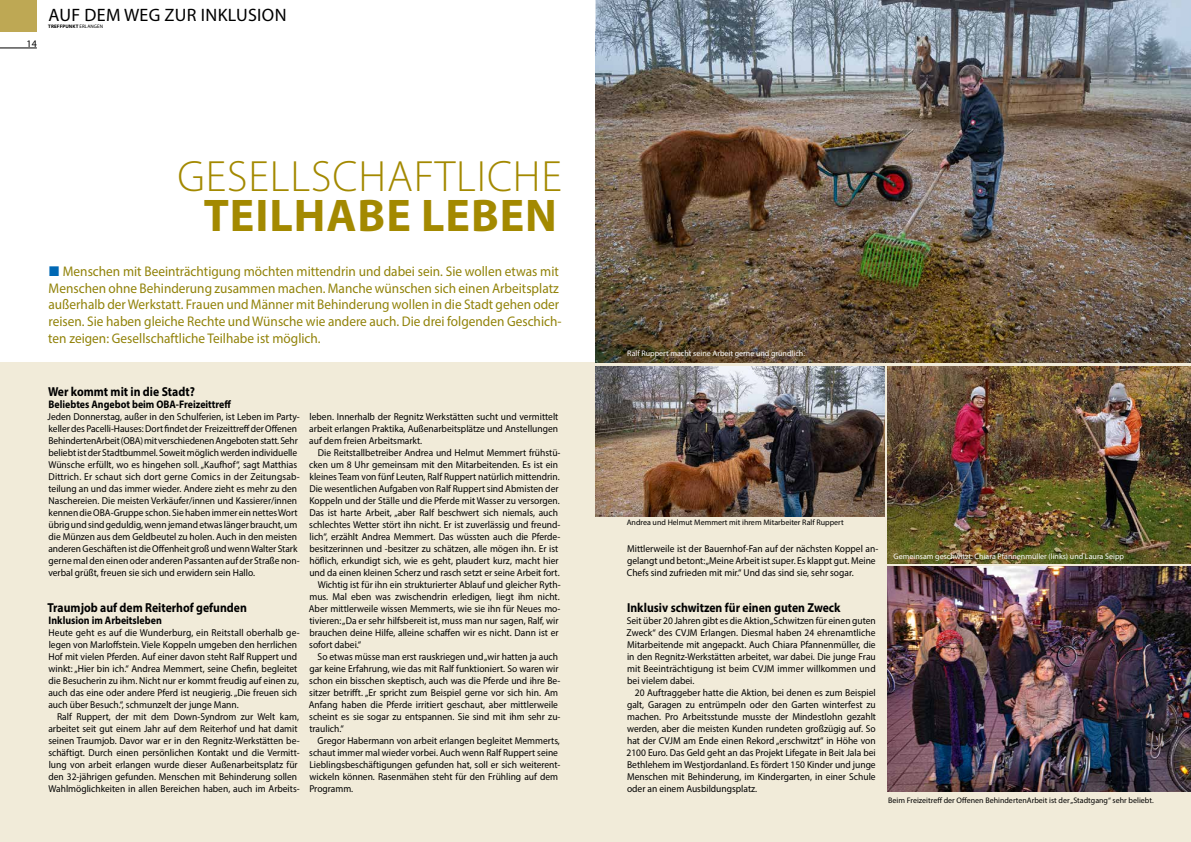
<style>
.page{position:relative;width:1191px;height:842px;background:#fff}
.page>*{position:absolute;margin:0;border:0;box-sizing:border-box;transform-origin:0 0}
.t1{font:700 46px "Myriad Pro";letter-spacing:.02em;color:#a38900}
.t2{font:300 44px "Myriad Pro";letter-spacing:.02em;color:#a38900}
.t3{font:18px "Myriad Pro";letter-spacing:.02em;color:#000}
.t4{font:14px/16.8px "Myriad Pro";color:#918209;scale:.95 1}
.t5{font:700 13px "Myriad Pro";color:#000;scale:.9 1}
.t6{font:700 11px "Myriad Pro";color:#000;scale:.9 1}
.t7{font:10px/12px "Myriad Pro";color:#000;scale:.95 1}
.t8{font:10px "Myriad Pro";color:#000}
.t9{font:8px "Myriad Pro";color:#000}
.t10{font:8px "Myriad Pro";color:#fff}
.t11{font:700 5px "Myriad Pro";letter-spacing:.02em;color:#000}
.s1{font-weight:400}
.s2{color:#0068b4}
</style>
<div class="page">
<div style="left:595px;top:176px;width:596px;height:666px;background:#f1ebd9"></div>
<div style="left:0;top:363px;width:595px;height:479px;background:#f1ebd9"></div>
<hr style="left:0;top:48px;width:37px;height:1px;background:#000">
<img style="left:887px;top:366px;width:304px;height:198px">
<img style="left:887px;top:566px;width:304px;height:226px">
<img style="left:595px;top:0;width:596px;height:363px">
<img style="left:595px;top:366px;width:289px;height:151px">
<div style="left:0;top:0;width:37px;height:31px;background:#bea854"></div>
<p class="t8" style="left:27px;top:38px;width:12px">14</p>
<h3 class="t3" style="left:49px;top:4px;width:239px">AUF DEM WEG ZUR INKLUSION</h3>
<p class="t11" style="left:48px;top:23px;width:56px">TREFFPUNKT <span class="s1">ERLANGEN</span></p>
<h2 class="t2" style="left:177px;top:150px;width:386px">GESELLSCHAFTLICHE</h2>
<h1 class="t1" style="left:204px;top:185px;width:355px">TEILHABE LEBEN</h1>
<p class="t4" style="left:48px;top:262px;width:542px"><span class="s2">■</span> Menschen mit Beeinträchtigung möchten mittendrin und dabei sein. Sie wollen etwas mit Menschen ohne Behinderung zusammen machen. Manche wünschen sich einen Arbeitsplatz außerhalb der Werkstatt. Frauen und Männer mit Behinderung wollen in die Stadt gehen oder reisen. Sie haben gleiche Rechte und Wünsche wie andere auch. Die drei folgenden Geschich&shy;ten zeigen: Gesellschaftliche Teilhabe ist möglich.</p>
<h3 class="t5" style="left:48px;top:383px;width:165px">Wer kommt mit in die Stadt?</h3>
<p class="t6" style="left:49px;top:397px;width:204px">Beliebtes Angebot beim OBA-Freizeittreff</p>
<p class="t7" style="left:48px;top:410px;width:267px">Jeden Donnerstag, außer in den Schulferien, ist Leben im Party&shy;keller des Pacelli-Hauses: Dort findet der Freizeittreff der Offenen BehindertenArbeit (OBA) mit verschiedenen Angeboten statt. Sehr beliebt ist der Stadtbummel. Soweit möglich werden individuelle Wünsche erfüllt, wo es hingehen soll. „Kaufhof“, sagt Matthias Dittrich. Er schaut sich dort gerne Comics in der Zeitungsab&shy;teilung an und das immer wieder. Andere zieht es mehr zu den Naschereien. Die meisten Verkäufer/innen und Kassierer/innen kennen die OBA-Gruppe schon. Sie haben immer ein nettes Wort übrig und sind geduldig, wenn jemand etwas länger braucht, um die Münzen aus dem Geldbeutel zu holen. Auch in den meisten anderen Geschäften ist die Offenheit groß und wenn Walter Stark gerne mal den einen oder anderen Passanten auf der Straße non&shy;verbal grüßt, freuen sie sich und erwidern sein Hallo.</p>
<h3 class="t5" style="left:47px;top:599px;width:223px">Traumjob auf dem Reiterhof gefunden</h3>
<p class="t6" style="left:49px;top:613px;width:127px">Inklusion im Arbeitsleben</p>
<p class="t7" style="left:48px;top:626px;width:266px">Heute geht es auf die Wunderburg, ein Reitstall oberhalb ge&shy;legen von Marloffstein. Viele Koppeln umgeben den herrlichen Hof mit vielen Pferden. Auf einer davon steht Ralf Ruppert und winkt: „Hier bin ich.“ Andrea Memmert, seine Chefin, begleitet die Besucherin zu ihm. Nicht nur er kommt freudig auf einen zu, auch das eine oder andere Pferd ist neugierig. „Die freuen sich auch über Besuch.“, schmunzelt der junge Mann.</p>
<p class="t7" style="left:48px;top:710px;width:266px;text-indent:9px">Ralf Ruppert, der mit dem Down-Syndrom zur Welt kam, arbeitet seit gut einem Jahr auf dem Reiterhof und hat damit seinen Traumjob. Davor war er in den Regnitz-Werkstätten be&shy;schäftigt. Durch einen persönlichen Kontakt und die Vermitt&shy;lung von arbeit erlangen wurde dieser Außenarbeitsplatz für den 32-jährigen gefunden. Menschen mit Behinderung sollen Wahlmöglichkeiten in allen Bereichen haben, auch im Arbeits-</p>
<p class="t7" style="left:309px;top:410px;width:264px;text-align:justify">leben. Innerhalb der Regnitz Werkstätten sucht und vermittelt arbeit erlangen Praktika, Außenarbeitsplätze und Anstellungen auf dem freien Arbeitsmarkt.</p>
<p class="t7" style="left:318px;top:446px;width:257px">Die Reitstallbetreiber Andrea und Helmut Memmert frühstü-</p>
<p class="t7" style="left:309px;top:458px;width:263px">cken um 8 Uhr gemeinsam mit den Mitarbeitenden. Es ist ein</p>
<p class="t7" style="left:309px;top:470px;width:265px">kleines Team von fünf Leuten, Ralf Ruppert natürlich mittendrin.</p>
<p class="t7" style="left:309px;top:482px;width:264px">Die wesentlichen Aufgaben von Ralf Ruppert sind Abmisten der</p>
<p class="t7" style="left:309px;top:494px;width:265px">Koppeln und der Ställe und die Pferde mit Wasser zu versorgen.</p>
<p class="t7" style="left:309px;top:506px;width:263px">Das ist harte Arbeit, „aber Ralf beschwert sich niemals, auch</p>
<p class="t7" style="left:309px;top:518px;width:266px">schlechtes Wetter stört ihn nicht. Er ist zuverlässig und freund-</p>
<p class="t7" style="left:309px;top:530px;width:266px">lich“, erzählt Andrea Memmert. Das wüssten auch die Pferde-</p>
<p class="t7" style="left:309px;top:542px;width:263px">besitzerinnen und -besitzer zu schätzen, alle mögen ihn. Er ist</p>
<p class="t7" style="left:309px;top:554px;width:264px">höflich, erkundigt sich, wie es geht, plaudert kurz, macht hier</p>
<p class="t7" style="left:309px;top:566px;width:265px">und da einen kleinen Scherz und rasch setzt er seine Arbeit fort.</p>
<p class="t7" style="left:318px;top:578px;width:257px">Wichtig ist für ihn ein strukturierter Ablauf und gleicher Ryth-</p>
<p class="t7" style="left:309px;top:590px;width:265px">mus. Mal eben was zwischendrin erledigen, liegt ihm nicht.</p>
<p class="t7" style="left:309px;top:602px;width:266px">Aber mittlerweile wissen Memmerts, wie sie ihn für Neues mo-</p>
<p class="t7" style="left:309px;top:614px;width:264px">tivieren: „Da er sehr hilfsbereit ist, muss man nur sagen, Ralf, wir</p>
<p class="t7" style="left:309px;top:626px;width:264px">brauchen deine Hilfe, alleine schaffen wir es nicht. Dann ist er</p>
<p class="t7" style="left:309px;top:638px;width:56px">sofort dabei.“</p>
<p class="t7" style="left:317px;top:650px;width:255px">So etwas müsse man erst rauskriegen und „wir hatten ja auch</p>
<p class="t7" style="left:309px;top:662px;width:264px">gar keine Erfahrung, wie das mit Ralf funktioniert. So waren wir</p>
<p class="t7" style="left:309px;top:674px;width:266px">schon ein bisschen skeptisch, auch was die Pferde und ihre Be-</p>
<p class="t7" style="left:309px;top:686px;width:263px">sitzer betrifft. „Er spricht zum Beispiel gerne vor sich hin. Am</p>
<p class="t7" style="left:309px;top:698px;width:264px">Anfang haben die Pferde irritiert geschaut, aber mittlerweile</p>
<p class="t7" style="left:309px;top:710px;width:266px">scheint es sie sogar zu entspannen. Sie sind mit ihm sehr zu-</p>
<p class="t7" style="left:309px;top:722px;width:38px">traulich.“</p>
<p class="t7" style="left:318px;top:734px;width:256px">Gregor Habermann von arbeit erlangen begleitet Memmerts,</p>
<p class="t7" style="left:309px;top:746px;width:263px">schaut immer mal wieder vorbei. Auch wenn Ralf Ruppert seine</p>
<p class="t7" style="left:309px;top:758px;width:266px">Lieblingsbeschäftigungen gefunden hat, soll er sich weiterent-</p>
<p class="t7" style="left:309px;top:770px;width:263px">wickeln können. Rasenmähen steht für den Frühling auf dem</p>
<p class="t7" style="left:309px;top:782px;width:48px">Programm.</p>
<p class="t10" style="left:627px;top:348px;width:179px">Ralf Ruppert macht seine Arbeit gerne und gründlich.</p>
<p class="t9" style="left:626px;top:518px;width:218px">Andrea und Helmut Memmert mit ihrem Mitarbeiter Ralf Ruppert</p>
<p class="t7" style="left:627px;top:542px;width:266px">Mittlerweile ist der Bauernhof-Fan auf der nächsten Koppel an&shy;gelangt und betont: „Meine Arbeit ist super. Es klappt gut. Meine<br>Chefs sind zufrieden mit mir.“ Und das sind sie, sehr sogar.</p>
<h3 class="t5" style="left:627px;top:599px;width:239px">Inklusiv schwitzen für einen guten Zweck</h3>
<p class="t7" style="left:626px;top:614px;width:264px;text-align:justify">Seit über 20 Jahren gibt es die Aktion „Schwitzen für einen guten Zweck“ des CVJM Erlangen. Diesmal haben 24 ehrenamtliche Mitarbeitende mit angepackt. Auch Chiara Pfannenmüller, die in den Regnitz-Werkstätten arbeitet, war dabei. Die junge Frau mit Beeinträchtigung ist beim CVJM immer willkommen und bei vielem dabei.</p>
<p class="t7" style="left:626px;top:686px;width:264px;text-align:justify;text-indent:9px">20 Auftraggeber hatte die Aktion, bei denen es zum Beispiel galt, Garagen zu entrümpeln oder den Garten winterfest zu machen. Pro Arbeitsstunde musste der Mindestlohn gezahlt werden, aber die meisten Kunden rundeten großzügig auf. So hat der CVJM am Ende einen Rekord „erschwitzt“ in Höhe von 2100 Euro. Das Geld geht an das Projekt Lifegate in Beit Jala bei Bethlehem im Westjordanland. Es fördert 150 Kinder und junge Menschen mit Behinderung, im Kindergarten, in einer Schule oder an einem Ausbildungsplatz.</p>
<p class="t10" style="left:893px;top:551px;width:232px">Gemeinsam geschwitzt: Chiara Pfannenmüller (links) und Laura Seipp</p>
<p class="t9" style="left:888px;top:795px;width:267px">Beim Freizeitreff der Offenen BehindertenArbeit ist der „Stadtgang“ sehr beliebt.</p>
</div>
